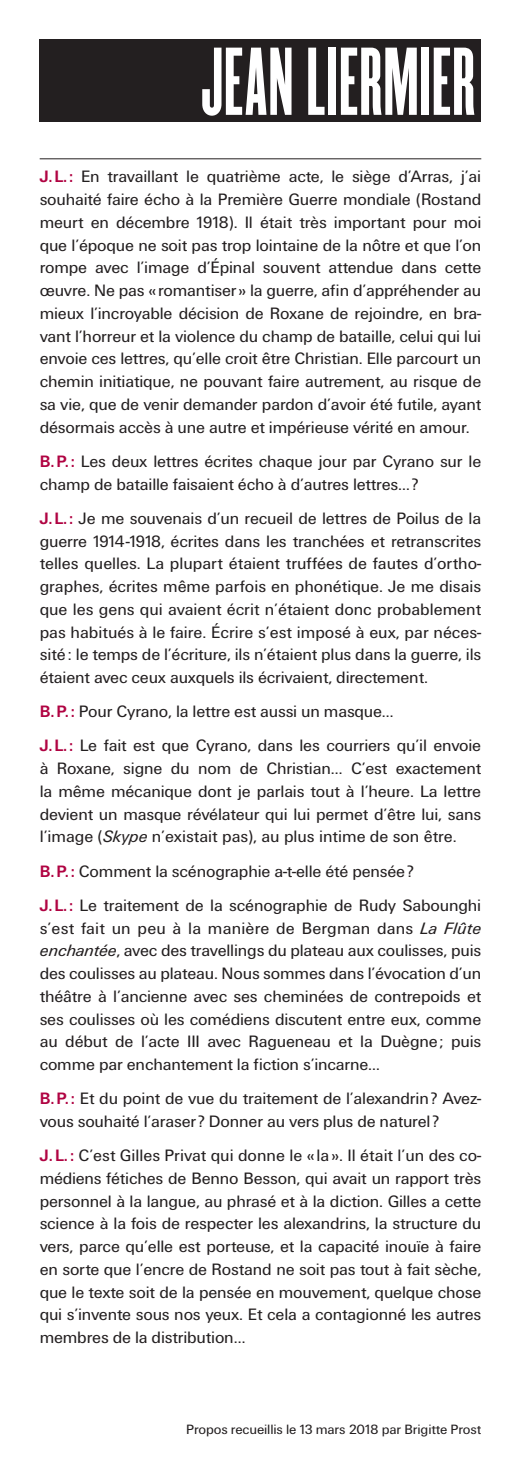
<style>
.page{position:relative;width:521px;height:1474px;background:#fff}
.page>*{position:absolute;margin:0;border:0;box-sizing:border-box;transform-origin:0 0}
.t1{font:84px "Champion HTF Bantamweight";letter-spacing:.015em;color:#fff}
.t2{font:17.15px/22.8px "Unitus T";letter-spacing:-.01em;color:#231f20;text-align:justify}
.t3{font:14px "Unitus T";letter-spacing:-.01em;color:#231f20}
.s1{font-weight:700;color:#b00342}
.s2{font-style:italic}
</style>
<div class="page">
<div style="left:40px;top:40px;width:441px;height:82px;background:#231f20"></div>
<hr style="left:40px;top:158px;width:441px;height:1px;background:#231f20">
<h1 class="t1" style="left:201px;top:29px;width:275px">JEAN LIERMIER</h1>
<p class="t2" style="left:40px;top:165px;width:443px"><span class="s1">J.L.:</span> En travaillant le quatrième acte, le siège d’Arras, j’ai souhaité faire écho à la Première Guerre mondiale (Rostand meurt en décembre 1918). Il était très important pour moi que l’époque ne soit pas trop lointaine de la nôtre et que l’on rompe avec l’image d’Épinal souvent attendue dans cette œuvre. Ne pas «romantiser» la guerre, afin d’appréhender au mieux l’incroyable décision de Roxane de rejoindre, en bra&shy;vant l’horreur et la violence du champ de bataille, celui qui lui envoie ces lettres, qu’elle croit être Christian. Elle parcourt un chemin initiatique, ne pouvant faire autrement, au risque de sa vie, que de venir demander pardon d’avoir été futile, ayant désormais accès à une autre et impérieuse vérité en amour.</p>
<p class="t2" style="left:40px;top:449px;width:443px"><span class="s1">B.P.:</span> Les deux lettres écrites chaque jour par Cyrano sur le champ de bataille faisaient écho à d’autres lettres…?</p>
<p class="t2" style="left:40px;top:506px;width:443px"><span class="s1">J.L.:</span> Je me souvenais d’un recueil de lettres de Poilus de la guerre 1914-1918, écrites dans les tranchées et retranscrites telles quelles. La plupart étaient truffées de fautes d’ortho&shy;graphes, écrites même parfois en phonétique. Je me disais que les gens qui avaient écrit n’étaient donc probablement pas habitués à le faire. Écrire s’est imposé à eux, par néces&shy;sité: le temps de l’écriture, ils n’étaient plus dans la guerre, ils étaient avec ceux auxquels ils écrivaient, directement.</p>
<p class="t2" style="left:40px;top:694px;width:443px;line-height:34.1px"><span class="s1">B.P.:</span> Pour Cyrano, la lettre est aussi un masque…<br><span class="s1">J.L.:</span> Le fait est que Cyrano, dans les courriers qu’il envoie</p>
<p class="t2" style="left:40px;top:756px;width:443px">à Roxane, signe du nom de Christian… C’est exactement la même mécanique dont je parlais tout à l’heure. La lettre devient un masque révélateur qui lui permet d’être lui, sans l’image (<span class="s2">Skype</span> n’existait pas), au plus intime de son être.</p>
<p class="t2" style="left:40px;top:853px;width:443px;line-height:34.1px"><span class="s1">B.P.:</span> Comment la scénographie a-t-elle été pensée?<br><span class="s1">J.L.:</span> Le traitement de la scénographie de Rudy Sabounghi</p>
<p class="t2" style="left:40px;top:916px;width:443px">s’est fait un peu à la manière de Bergman dans <span class="s2">La Flûte enchantée</span>, avec des travellings du plateau aux coulisses, puis des coulisses au plateau. Nous sommes dans l’évocation d’un théâtre à l’ancienne avec ses cheminées de contrepoids et ses coulisses où les comédiens discutent entre eux, comme au début de l’acte III avec Ragueneau et la Duègne; puis comme par enchantement la fiction s’incarne…</p>
<p class="t2" style="left:40px;top:1086px;width:443px"><span class="s1">B.P.:</span> Et du point de vue du traitement de l’alexandrin? Avez&shy;vous souhaité l’araser ? Donner au vers plus de naturel ?</p>
<p class="t2" style="left:40px;top:1143px;width:443px"><span class="s1">J.L. :</span> C’est Gilles Privat qui donne le « la». Il était l’un des co&shy;médiens fétiches de Benno Besson, qui avait un rapport très personnel à la langue, au phrasé et à la diction. Gilles a cette science à la fois de respecter les alexandrins, la structure du vers, parce qu’elle est porteuse, et la capacité inouïe à faire en sorte que l’encre de Rostand ne soit pas tout à fait sèche, que le texte soit de la pensée en mouvement, quelque chose qui s’invente sous nos yeux. Et cela a contagionné les autres membres de la distribution…</p>
<p class="t3" style="left:186px;top:1421px;width:296px">Propos recueillis le 13 mars 2018 par Brigitte Prost</p>
</div>
